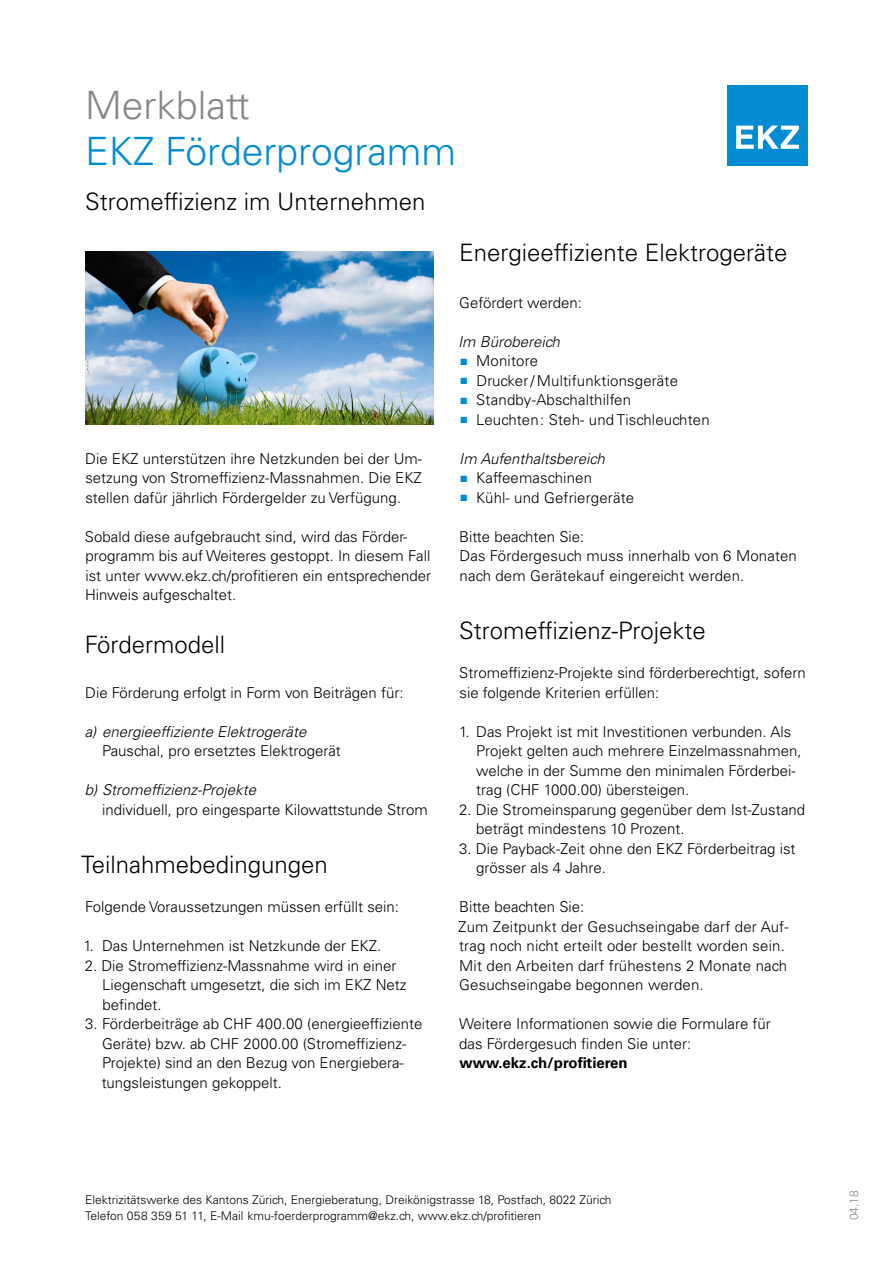
<style>
.page{position:relative;width:893px;height:1263px;background:#fff}
.page>*{position:absolute;margin:0;border:0;box-sizing:border-box;transform-origin:0 0}
.t1{font:300 39px "Univers LT Std";color:#008bd2}
.t2{font:300 39px "Univers LT Std";color:#878787}
.Titel{font:300 24px "Univers LT Std";color:#000}
.Lauftext{font:300 15px/19.5px "Univers LT Std";color:#000}
.Lauftext-2{font:italic 300 15px "Univers LT Std";color:#000}
.Lauftext-3{font:700 15px "Univers LT Std";color:#000}
.liste{font:300 12px "Univers LT Std";color:#000}
.t3{font:300 12px "Univers LT Std";color:#878787}
.s1{color:#008bd2}
</style>
<div class="page">
<div style="left:727px;top:85px;width:81px;height:81px;background:#008bd2"></div>
<svg style="left:736px;top:126px;width:63px;height:23px"></svg>
<img style="left:85px;top:251px;width:349px;height:173px">
<p class="t2" style="left:85px;top:81px;width:166px">Merkblatt</p>
<p class="t1" style="left:85px;top:128px;width:373px">EKZ Förderprogramm</p>
<p class="Titel" style="left:85px;top:187px;width:342px">Stromeffizienz im Unternehmen</p>
<p class="Lauftext" style="left:85px;top:448px;width:338px;text-align:justify">Die EKZ unterstützen ihre Netzkunden bei der Um&shy;setzung von Stromeffizienz-Massnahmen. Die EKZ stellen dafür jährlich Fördergelder zu Verfügung.</p>
<p class="Lauftext" style="left:85px;top:526px;width:348px">Sobald diese aufgebraucht sind, wird das Förder&shy;programm bis auf Weiteres gestoppt. In diesem Fall ist unter www.ekz.ch/profitieren ein entsprechender Hinweis aufgeschaltet.</p>
<p class="Titel" style="left:85px;top:630px;width:142px">Fördermodell</p>
<p class="Lauftext" style="left:85px;top:682px;width:320px">Die Förderung erfolgt in Form von Beiträgen für:</p>
<p class="Lauftext-2" style="left:85px;top:722px;width:223px">a) energieeffiziente Elektrogeräte</p>
<p class="Lauftext" style="left:102px;top:741px;width:240px">Pauschal, pro ersetztes Elektrogerät</p>
<p class="Lauftext-2" style="left:85px;top:781px;width:173px">b) Stromeffizienz-Projekte</p>
<p class="Lauftext" style="left:102px;top:799px;width:327px">individuell, pro eingesparte Kilowattstunde Strom</p>
<p class="Titel" style="left:81px;top:850px;width:248px">Teilnahmebedingungen</p>
<p class="Lauftext" style="left:85px;top:897px;width:315px">Folgende Voraussetzungen müssen erfüllt sein:</p>
<p class="Lauftext" style="left:83px;top:936px;width:299px">1. Das Unternehmen ist Netzkunde der EKZ.</p>
<p class="Lauftext" style="left:102px;top:955px;width:306px;text-indent:-17px">2. Die Stromeffizienz-Massnahme wird in einer<br>Liegenschaft umgesetzt, die sich im EKZ Netz befindet.</p>
<p class="Lauftext" style="left:102px;top:1014px;width:322px;text-indent:-17px">3. Förderbeiträge ab CHF 400.00 (energieeffiziente Geräte) bzw. ab CHF 2000.00 (Stromeffizienz-Projekte) sind an den Bezug von Energiebera&shy;tungsleistungen gekoppelt.</p>
<p class="Titel" style="left:459px;top:238px;width:330px">Energieeffiziente Elektrogeräte</p>
<p class="Lauftext" style="left:459px;top:292px;width:124px">Gefördert werden:</p>
<p class="Lauftext-2" style="left:458px;top:332px;width:103px">Im Bürobereich</p>
<p class="Lauftext" style="left:460px;top:351px;width:79px"><span class="s1">■</span> Monitore</p>
<p class="Lauftext" style="left:460px;top:370px;width:219px"><span class="s1">■</span> Drucker/Multifunktionsgeräte</p>
<p class="Lauftext" style="left:460px;top:390px;width:172px"><span class="s1">■</span> Standby-Abschalthilfen</p>
<p class="Lauftext" style="left:460px;top:409px;width:251px"><span class="s1">■</span> Leuchten: Steh- und Tischleuchten</p>
<p class="Lauftext-2" style="left:459px;top:449px;width:147px">Im Aufenthaltsbereich</p>
<p class="Lauftext" style="left:460px;top:468px;width:133px"><span class="s1">■</span> Kaffeemaschinen</p>
<p class="Lauftext" style="left:460px;top:487px;width:175px"><span class="s1">■</span> Kühl- und Gefriergeräte</p>
<p class="Lauftext" style="left:459px;top:526px;width:127px">Bitte beachten Sie:</p>
<p class="Lauftext" style="left:459px;top:546px;width:339px">Das Fördergesuch muss innerhalb von 6 Monaten nach dem Gerätekauf eingereicht werden.</p>
<p class="Titel" style="left:459px;top:616px;width:248px">Stromeffizienz-Projekte</p>
<p class="Lauftext" style="left:459px;top:663px;width:348px">Stromeffizienz-Projekte sind förderberechtigt, sofern sie folgende Kriterien erfüllen:</p>
<p class="Lauftext" style="left:476px;top:721px;width:327px;text-indent:-17px">1. Das Projekt ist mit Investitionen verbunden. Als Projekt gelten auch mehrere Einzelmassnahmen, welche in der Summe den minimalen Förderbei&shy;trag (CHF 1000.00) übersteigen.</p>
<p class="Lauftext" style="left:476px;top:799px;width:330px;text-indent:-17px">2. Die Stromeinsparung gegenüber dem Ist-Zustand beträgt mindestens 10 Prozent.</p>
<p class="Lauftext" style="left:476px;top:838px;width:321px;text-indent:-17px">3. Die Payback-Zeit ohne den EKZ Förderbeitrag ist grösser als 4 Jahre.</p>
<p class="Lauftext" style="left:459px;top:897px;width:127px">Bitte beachten Sie:</p>
<p class="Lauftext" style="left:458px;top:916px;width:332px">Zum Zeitpunkt der Gesuchseingabe darf der Auf&shy;trag noch nicht erteilt oder bestellt worden sein.<br>Mit den Arbeiten darf frühestens 2 Monate nach Gesuchseingabe begonnen werden.</p>
<p class="Lauftext" style="left:459px;top:1014px;width:313px">Weitere Informationen sowie die Formulare für das Fördergesuch finden Sie unter:</p>
<p class="Lauftext-3" style="left:460px;top:1054px;width:170px">www.ekz.ch/profitieren</p>
<p class="liste" style="left:85px;top:1192px;width:528px">Elektrizitätswerke des Kantons Zürich, Energieberatung, Dreikönigstrasse 18, Postfach, 8022 Zürich</p>
<p class="liste" style="left:85px;top:1209px;width:457px">Telefon 058 359 51 11, E-Mail kmu-foerderprogramm@ekz.ch, www.ekz.ch/profitieren</p>
<p class="t3" style="left:847px;top:1220px;width:32px;rotate:-90deg">04.18</p>
</div>
